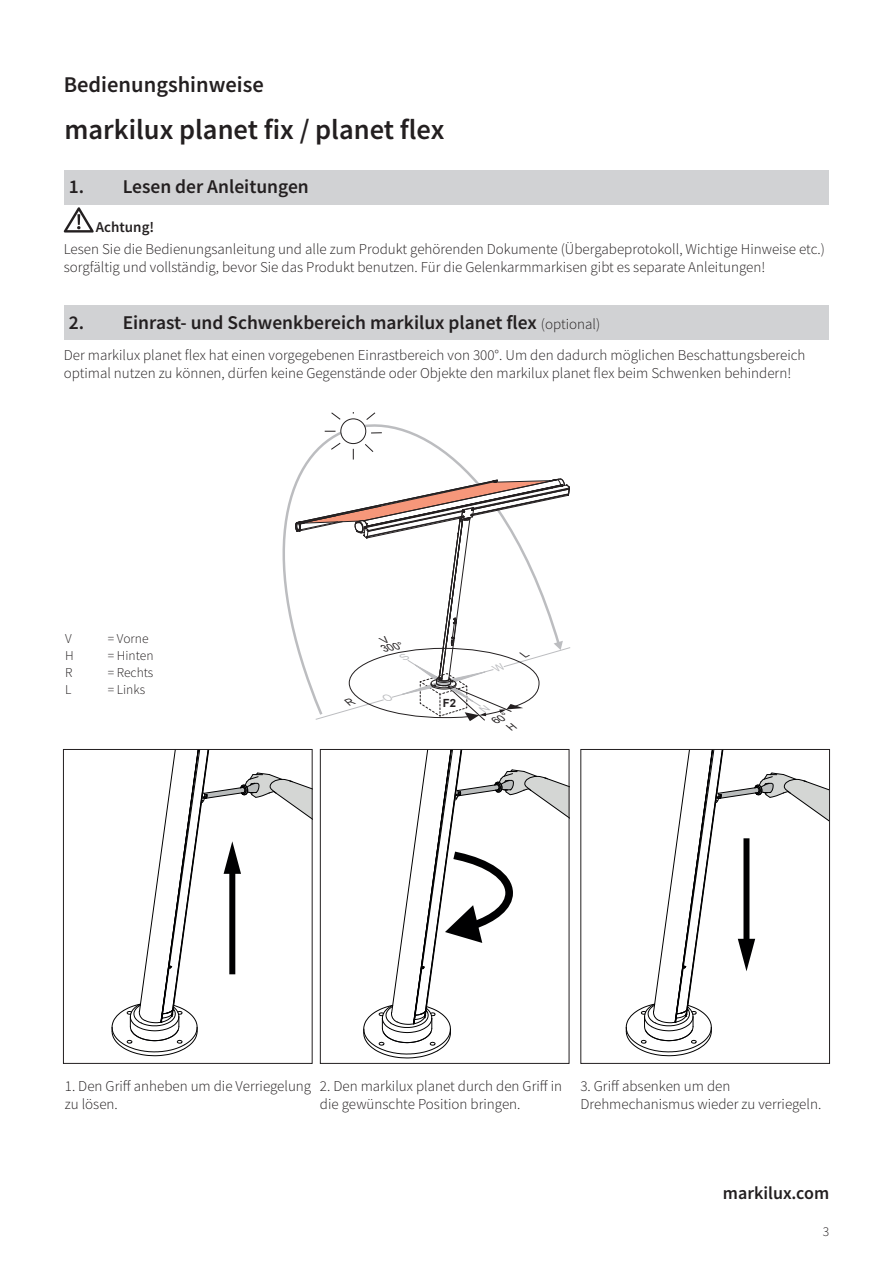
<style>
.page{position:relative;width:893px;height:1263px;background:#fff}
.page>*{position:absolute;margin:0;border:0;box-sizing:border-box;transform-origin:0 0}
.t1{font:600 28.5px "Source Sans Pro";color:#231f20}
.t2{font:600 22.5px "Source Sans Pro";color:#231f20}
.t3{font:600 19.5px "Source Sans Pro";color:#231f20}
.t4{font:600 18px "Source Sans Pro";color:#231f20}
.t5{font:300 15px/18px "Source Sans Pro";color:#231f20}
.t6{font:600 15px "Source Sans Pro";color:#231f20}
.t7{font:300 13.5px "Source Sans Pro";color:#231f20}
.t8{font:700 11.25px "Arial";color:#231f20}
.t9{font:italic 10.2px "Arial";color:#231f20;scale:1.04 1}
.s1{font-weight:300;font-size:15px}
</style>
<div class="page">
<div style="left:64px;top:306px;width:765px;height:34px;background:#d1d2d4"></div>
<svg style="left:282px;top:422px;width:192px;height:219px"></svg>
<svg style="left:331px;top:412px;width:10px;height:8px"></svg>
<svg style="left:366px;top:412px;width:10px;height:8px"></svg>
<svg style="left:364px;top:443px;width:10px;height:10px"></svg>
<svg style="left:330px;top:442px;width:11px;height:8px"></svg>
<div style="left:340px;top:418px;width:26px;height:26px;border:1px solid #231f20;border-radius:50%"></div>
<div style="left:64px;top:170px;width:765px;height:34px;background:#d1d2d4"></div>
<svg style="left:363px;top:751px;width:204px;height:308px"></svg>
<div style="left:320px;top:749px;width:249px;height:315px;border:1px solid #231f20"></div>
<svg style="left:64px;top:207px;width:30px;height:26px"></svg>
<svg style="left:111px;top:751px;width:200px;height:305px"></svg>
<div style="left:63px;top:749px;width:250px;height:315px;border:1px solid #231f20"></div>
<svg style="left:625px;top:751px;width:203px;height:305px"></svg>
<div style="left:580px;top:749px;width:250px;height:315px;border:1px solid #231f20"></div>
<svg style="left:295px;top:478px;width:276px;height:243px"></svg>
<h2 class="t2" style="left:64px;top:70px;width:202px">Bedienungshinweise</h2>
<h1 class="t1" style="left:64px;top:111px;width:381px">markilux planet fix / planet flex</h1>
<h3 class="t3" style="left:69px;top:174px;width:242px">1. Lesen der Anleitungen</h3>
<p class="t6" style="left:96px;top:217px;width:60px">Achtung!</p>
<p class="t5" style="left:64px;top:240px;width:763px">Lesen Sie die Bedienungsanleitung und alle zum Produkt gehörenden Dokumente (Übergabeprotokoll, Wichtige Hinweise etc.) sorgfältig und vollständig, bevor Sie das Produkt benutzen. Für die Gelenkarmmarkisen gibt es separate Anleitungen!</p>
<h3 class="t3" style="left:69px;top:310px;width:533px">2. Einrast- und Schwenkbereich markilux planet flex <span class="s1">(optional)</span></h3>
<p class="t5" style="left:64px;top:346px;width:743px">Der markilux planet flex hat einen vorgegebenen Einrastbereich von 300°. Um den dadurch möglichen Beschattungsbereich optimal nutzen zu können, dürfen keine Gegenstände oder Objekte den markilux planet flex beim Schwenken behindern!</p>
<p class="t7" style="left:65px;top:630px;width:8px">V</p>
<p class="t7" style="left:108px;top:630px;width:42px">= Vorne</p>
<p class="t7" style="left:65px;top:647px;width:10px">H</p>
<p class="t7" style="left:108px;top:647px;width:47px">= Hinten</p>
<p class="t7" style="left:65px;top:664px;width:9px">R</p>
<p class="t7" style="left:108px;top:664px;width:47px">= Rechts</p>
<p class="t7" style="left:65px;top:681px;width:8px">L</p>
<p class="t7" style="left:108px;top:681px;width:39px">= Links</p>
<p class="t9" style="left:382px;top:642px;width:23px;rotate:-12deg">300°</p>
<p class="t8" style="left:443px;top:696px;width:15px">F2</p>
<p class="t5" style="left:65px;top:1077px;width:248px">1. Den Griff anheben um die Verriegelung zu lösen.</p>
<p class="t5" style="left:320px;top:1077px;width:244px">2. Den markilux planet durch den Griff in die gewünschte Position bringen.</p>
<p class="t5" style="left:580px;top:1077px;width:242px">3. Griff absenken um den<br>Drehmechanismus wieder zu verriegeln.</p>
<p class="t4" style="left:723px;top:1181px;width:108px">markilux.com</p>
<p class="t7" style="left:823px;top:1223px;width:8px">3</p>
</div>
